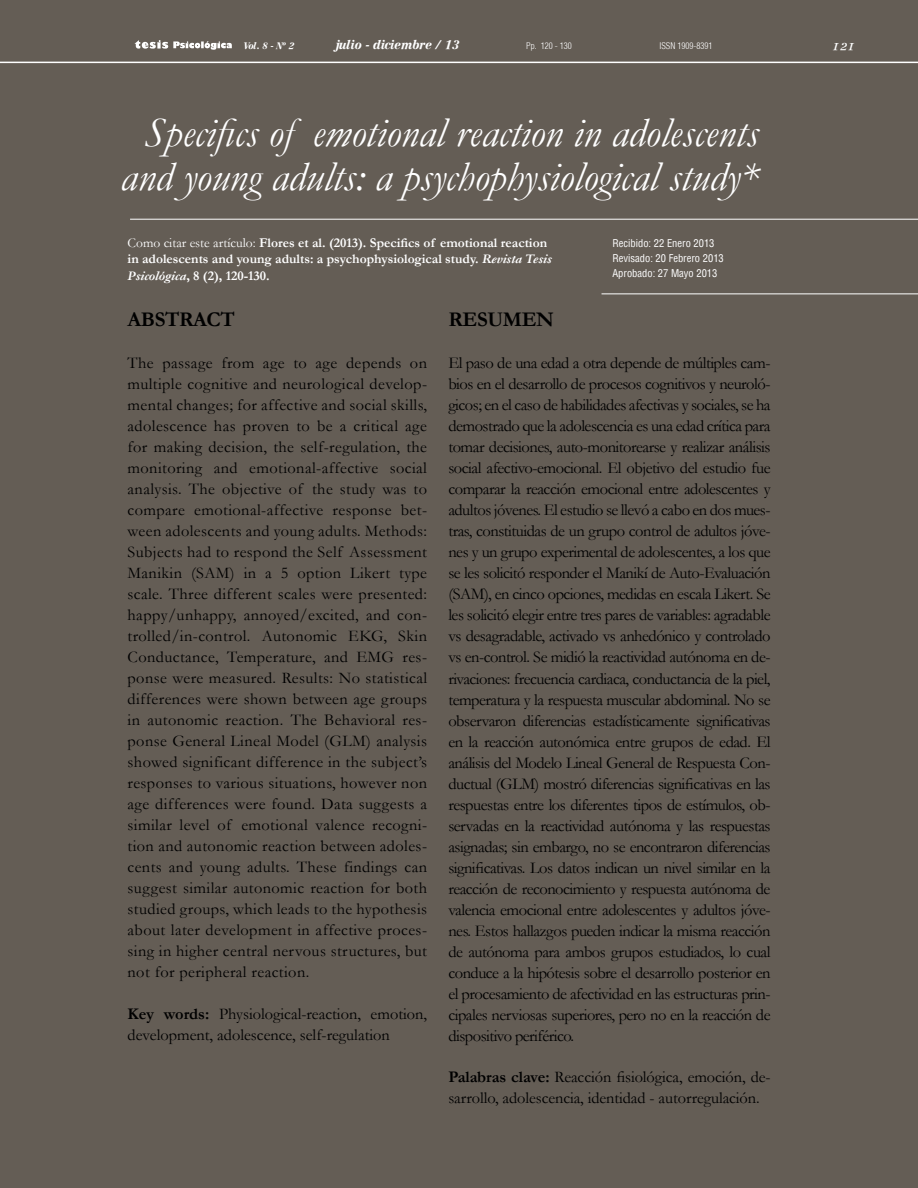
<style>
.page{position:relative;width:918px;height:1188px;background:#645d55}
.page>*{position:absolute;margin:0;border:0;box-sizing:border-box;transform-origin:0 0}
.t1{font:italic 42px/43.5px "Garamond";color:#fff;text-align:center}
.t2{font:700 21px "Garamond";letter-spacing:-.02em;color:#000}
.t3{font:16.5px/21px "Garamond";letter-spacing:-.03em;color:#000;text-align:justify}
.t4{font:16.35px/21px "Garamond";color:#000}
.t5{font:700 13.5px/16.5px "Garamond";color:#fff}
.t6{font:13.5px "Century Reprise OSSSK Italic";color:#fff}
.t7{font:12px "Century Reprise Black SSK Italic";color:#fff}
.t8{font:condensed 10.5px/15px "Helvetica";color:#fff}
.t9{font:300 condensed 9px "Helvetica";color:#fff}
.t10{font:9px "Century Reprise Black SSK Italic";color:#fff}
.s1{font-weight:400}
.s2{font-style:italic}
.s3{font-weight:700}
</style>
<div class="page">
<hr style="left:0;top:62px;width:918px;height:1px;background:#fff">
<svg style="left:134px;top:40px;width:98px;height:10px"></svg>
<hr style="left:130px;top:219px;width:788px;height:1px;background:#fff">
<hr style="left:602px;top:293px;width:316px;height:1px;background:#fff">
<p class="t10" style="left:244px;top:40px;width:52px">Vol. 8 - Nº 2</p>
<p class="t7" style="left:334px;top:37px;width:127px">julio - diciembre / 13</p>
<p class="t9" style="left:659px;top:40px;width:54px">ISSN 1909-8391</p>
<p class="t6" style="left:832px;top:37px;width:25px">121</p>
<p class="t9" style="left:526px;top:40px;width:47px">Pp. 120 - 130</p>
<h1 class="t1" style="left:121px;top:111px;width:639px">Specifics of emotional reaction in adolescents and young adults: a psychophysiological study*</h1>
<p class="t5" style="left:128px;top:234px;width:426px"><span class="s1">Como citar este artículo:</span> Flores et al. (2013). Specifics of emotional reaction in adolescents and young adults: a psychophysiological study. <span class="s2">Revista Tesis<br>Psicológica</span>, 8 (2), 120-130.</p>
<p class="t8" style="left:612px;top:236px;width:113px">Recibido: 22 Enero 2013<br>Revisado: 20 Febrero 2013<br>Aprobado: 27 Mayo 2013</p>
<p class="t2" style="left:128px;top:307px;width:109px">ABSTRACT</p>
<p class="t4" style="left:128px;top:353px;width:301px;text-align:justify">The passage from age to age depends on multiple cognitive and neurological develop&shy;mental changes; for affective and social skills, adolescence has proven to be a critical age for making decision, the self-regulation, the monitoring and emotional-affective social analysis. The objective of the study was to compare emotional-affective response bet&shy;ween adolescents and young adults. Methods:<br>Subjects had to respond the Self Assessment Manikin (SAM) in a 5 option Likert type scale. Three different scales were presented: happy/unhappy, annoyed/excited, and con&shy;trolled/in-control. Autonomic EKG, Skin Conductance, Temperature, and EMG res&shy;ponse were measured. Results: No statistical differences were shown between age groups in autonomic reaction. The Behavioral res&shy;ponse General Lineal Model (GLM) analysis showed significant difference in the subject’s responses to various situations, however non age differences were found. Data suggests a similar level of emotional valence recogni&shy;tion and autonomic reaction between adoles&shy;cents and young adults. These findings can suggest similar autonomic reaction for both studied groups, which leads to the hypothesis about later development in affective proces&shy;sing in higher central nervous structures, but not for peripheral reaction.</p>
<p class="t4" style="left:128px;top:1004px;width:301px"><span class="s3">Key words:</span> Physiological-reaction, emotion, development, adolescence, self-regulation</p>
<p class="t2" style="left:448px;top:307px;width:107px">RESUMEN</p>
<p class="t3" style="left:448px;top:353px;width:324px">El paso de una edad a otra depende de múltiples cam&shy;bios en el desarrollo de procesos cognitivos y neuroló&shy;gicos; en el caso de habilidades afectivas y sociales, se ha demostrado que la adolescencia es una edad crítica para tomar decisiones, auto-monitorearse y realizar análisis social afectivo-emocional. El objetivo del estudio fue comparar la reacción emocional entre adolescentes y adultos jóvenes. El estudio se llevó a cabo en dos mues&shy;tras, constituidas de un grupo control de adultos jóve&shy;nes y un grupo experimental de adolescentes, a los que se les solicitó responder el Manikí de Auto-Evaluación (SAM), en cinco opciones, medidas en escala Likert. Se les solicitó elegir entre tres pares de variables: agradable vs desagradable, activado vs anhedónico y controlado vs en-control. Se midió la reactividad autónoma en de&shy;rivaciones: frecuencia cardiaca, conductancia de la piel, temperatura y la respuesta muscular abdominal. No se observaron diferencias estadísticamente significativas en la reacción autonómica entre grupos de edad. El análisis del Modelo Lineal General de Respuesta Con&shy;ductual (GLM) mostró diferencias significativas en las respuestas entre los diferentes tipos de estímulos, ob&shy;servadas en la reactividad autónoma y las respuestas asignadas; sin embargo, no se encontraron diferencias significativas. Los datos indican un nivel similar en la reacción de reconocimiento y respuesta autónoma de valencia emocional entre adolescentes y adultos jóve&shy;nes. Estos hallazgos pueden indicar la misma reacción de autónoma para ambos grupos estudiados, lo cual conduce a la hipótesis sobre el desarrollo posterior en el procesamiento de afectividad en las estructuras prin&shy;cipales nerviosas superiores, pero no en la reacción de dispositivo periférico.</p>
<p class="t4" style="left:448px;top:1067px;width:324px"><span class="s3">Palabras clave:</span> Reacción fisiológica, emoción, de&shy;sarrollo, adolescencia, identidad - autorregulación.</p>
</div>
